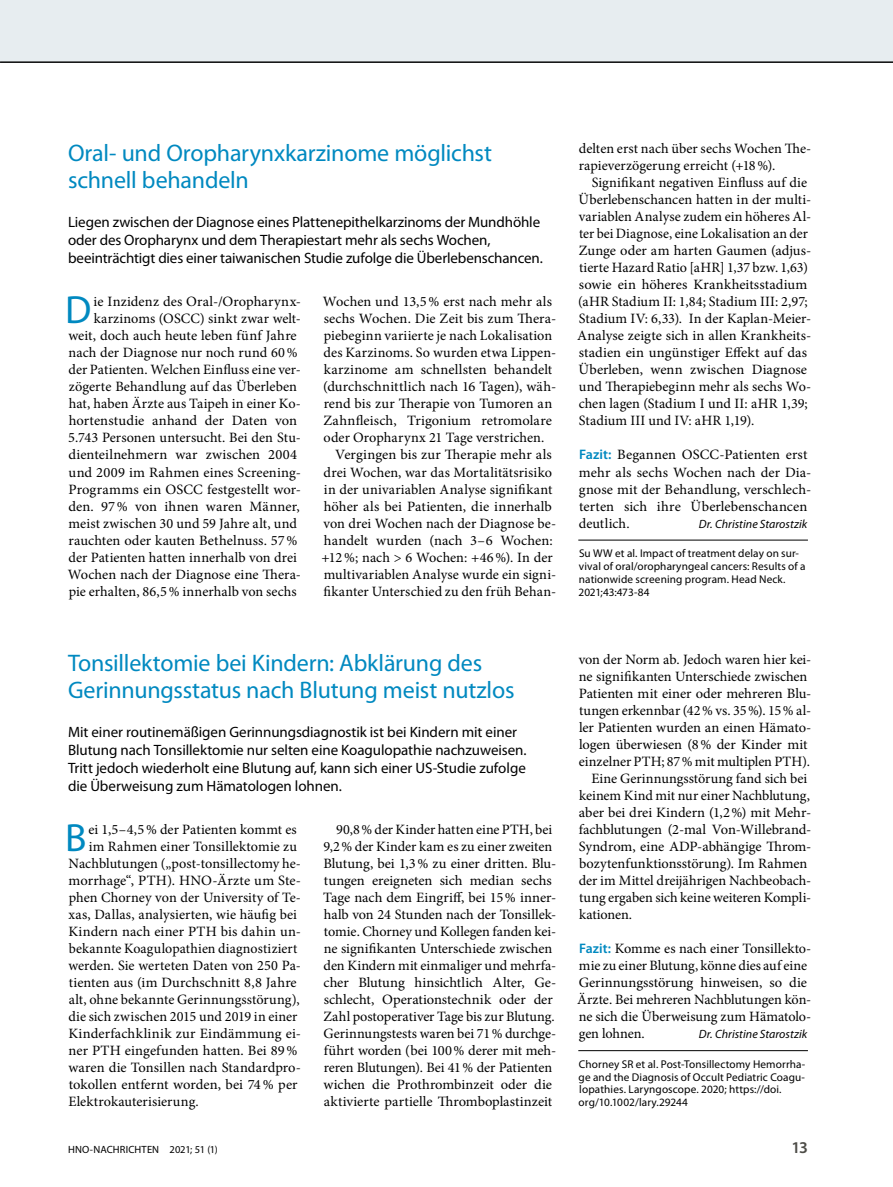
<style>
.page{position:relative;width:893px;height:1187px;background:#fff}
.page>*{position:absolute;margin:0;border:0;box-sizing:border-box;transform-origin:0 0}
.Para_Initial_2{font:39.45px "Myriad Pro";color:#0089c0}
.Title_2{font:24px/27px "Myriad Pro";letter-spacing:-.01em;color:#0089c0}
.t1{font:600 16.5px "Myriad Pro";color:#4d4c47}
.Trailer_2{font:15px/18px "Myriad Pro";letter-spacing:-.005em;color:#000}
.Para_Indent{font:14.25px/17px "Minion Pro";color:#000}
.Para_Initial_2-2{font:14.25px/17px "Minion Pro";letter-spacing:.005em;color:#000}
.Para_Dateline_farbig{font:14.25px/17px "Minion Pro";color:#000}
.Para_Dateline_farbig-2{font:italic 12px "Myriad Pro";letter-spacing:.005em;color:#000}
.Source_x{font:11.25px/12.8px "Myriad Pro";letter-spacing:.01em;color:#000}
.t2{font:10.5px "Myriad Pro";letter-spacing:.005em;color:#000}
.s1{font-family:"Myriad Pro";font-weight:600;font-size:13.8px;color:#0089c0}
</style>
<div class="page">
<div style="left:0;top:0;width:893px;height:62px;background:#e7edf0"></div>
<hr style="left:578px;top:540px;width:230px;height:1px;background:#000">
<hr style="left:578px;top:1050px;width:230px;height:1px;background:#000">
<hr style="left:0;top:62px;width:893px;height:1px;background:#000">
<p class="Title_2" style="left:68px;top:139px;width:425px">Oral- und Oropharynxkarzinome möglichst schnell behandeln</p>
<p class="Trailer_2" style="left:68px;top:212px;width:476px">Liegen zwischen der Diagnose eines Plattenepithelkarzinoms der Mundhöhle oder des Oropharynx und dem Therapiestart mehr als sechs Wochen, beeinträchtigt dies einer taiwanischen Studie zufolge die Überlebenschancen.</p>
<p class="Para_Initial_2" style="left:65px;top:286px;width:28px">D</p>
<p class="Para_Initial_2-2" style="left:94px;top:293px;width:209px">ie Inzidenz des Oral-/Oropharynx-</p>
<p class="Para_Initial_2-2" style="left:323px;top:293px;width:235px">Wochen und 13,5% erst nach mehr als sechs Wochen. Die Zeit bis zum Thera&shy;piebeginn variierte je nach Lokalisation des Karzinoms. So wurden etwa Lippen&shy;karzinome am schnellsten behandelt (durchschnittlich nach 16 Tagen), wäh&shy;rend bis zur Therapie von Tumoren an Zahnfleisch, Trigonium retromolare oder Oropharynx 21 Tage verstrichen.</p>
<p class="Para_Indent" style="left:322px;top:446px;width:236px;text-indent:14px">Vergingen bis zur Therapie mehr als drei Wochen, war das Mortalitätsrisiko in der univariablen Analyse signifikant höher als bei Patienten, die innerhalb von drei Wochen nach der Diagnose be&shy;handelt wurden (nach 3–6 Wochen: +12%; nach &gt; 6 Wochen: +46%). In der multivariablen Analyse wurde ein signi&shy;fikanter Unterschied zu den früh Behan-</p>
<p class="Para_Initial_2-2" style="left:94px;top:310px;width:209px">karzinoms (OSCC) sinkt zwar welt-</p>
<p class="Para_Initial_2-2" style="left:68px;top:327px;width:230px">weit, doch auch heute leben fünf Jahre</p>
<p class="Para_Initial_2-2" style="left:69px;top:344px;width:230px">nach der Diagnose nur noch rund 60%</p>
<p class="Para_Initial_2-2" style="left:68px;top:361px;width:234px">der Patienten. Welchen Einfluss eine ver-</p>
<p class="Para_Initial_2-2" style="left:69px;top:378px;width:230px">zögerte Behandlung auf das Überleben</p>
<p class="Para_Initial_2-2" style="left:69px;top:395px;width:234px">hat, haben Ärzte aus Taipeh in einer Ko-</p>
<p class="Para_Initial_2-2" style="left:69px;top:412px;width:230px">hortenstudie anhand der Daten von</p>
<p class="Para_Initial_2-2" style="left:68px;top:429px;width:234px">5.743 Personen untersucht. Bei den Stu-</p>
<p class="Para_Initial_2-2" style="left:68px;top:446px;width:230px">dienteilnehmern war zwischen 2004</p>
<p class="Para_Initial_2-2" style="left:69px;top:463px;width:234px">und 2009 im Rahmen eines Screening-</p>
<p class="Para_Initial_2-2" style="left:68px;top:480px;width:234px">Programms ein OSCC festgestellt wor-</p>
<p class="Para_Initial_2-2" style="left:68px;top:497px;width:233px">den. 97% von ihnen waren Männer,</p>
<p class="Para_Initial_2-2" style="left:69px;top:514px;width:230px">meist zwischen 30 und 59 Jahre alt, und</p>
<p class="Para_Initial_2-2" style="left:69px;top:531px;width:230px">rauchten oder kauten Bethelnuss. 57%</p>
<p class="Para_Initial_2-2" style="left:68px;top:548px;width:230px">der Patienten hatten innerhalb von drei</p>
<p class="Para_Initial_2-2" style="left:68px;top:565px;width:235px">Wochen nach der Diagnose eine Thera-</p>
<p class="Para_Initial_2-2" style="left:69px;top:582px;width:230px">pie erhalten, 86,5% innerhalb von sechs</p>
<p class="Title_2" style="left:68px;top:649px;width:448px">Tonsillektomie bei Kindern: Abklärung des<br>Gerinnungsstatus nach Blutung meist nutzlos</p>
<p class="Trailer_2" style="left:68px;top:723px;width:460px">Mit einer routinemäßigen Gerinnungsdiagnostik ist bei Kindern mit einer Blutung nach Tonsillektomie nur selten eine Koagulopathie nachzuweisen.<br>Tritt jedoch wiederholt eine Blutung auf, kann sich einer US-Studie zufolge die Überweisung zum Hämatologen lohnen.</p>
<p class="Para_Initial_2" style="left:65px;top:813px;width:23px">B</p>
<p class="Para_Initial_2-2" style="left:88px;top:820px;width:210px">ei 1,5–4,5% der Patienten kommt es</p>
<p class="Para_Indent" style="left:323px;top:820px;width:235px;text-indent:13px">90,8% der Kinder hatten eine PTH, bei 9,2% der Kinder kam es zu einer zweiten Blutung, bei 1,3% zu einer dritten. Blu&shy;tungen ereigneten sich median sechs Tage nach dem Eingriff, bei 15% inner&shy;halb von 24 Stunden nach der Tonsillek&shy;tomie. Chorney und Kollegen fanden kei&shy;ne signifikanten Unterschiede zwischen den Kindern mit einmaliger und mehrfa&shy;cher Blutung hinsichtlich Alter, Ge&shy;schlecht, Operationstechnik oder der Zahl postoperativer Tage bis zur Blutung.<br>Gerinnungstests waren bei 71% durchge&shy;führt worden (bei 100% derer mit meh&shy;reren Blutungen). Bei 41% der Patienten wichen die Prothrombinzeit oder die aktivierte partielle Thromboplastinzeit</p>
<p class="Para_Initial_2-2" style="left:89px;top:837px;width:210px">im Rahmen einer Tonsillektomie zu</p>
<p class="Para_Initial_2-2" style="left:69px;top:854px;width:234px">Nachblutungen („post-tonsillectomy he-</p>
<p class="Para_Initial_2-2" style="left:69px;top:871px;width:234px">morrhage“, PTH). HNO-Ärzte um Ste-</p>
<p class="Para_Initial_2-2" style="left:69px;top:888px;width:234px">phen Chorney von der University of Te-</p>
<p class="Para_Initial_2-2" style="left:69px;top:905px;width:230px">xas, Dallas, analysierten, wie häufig bei</p>
<p class="Para_Initial_2-2" style="left:68px;top:923px;width:234px">Kindern nach einer PTH bis dahin un-</p>
<p class="Para_Initial_2-2" style="left:69px;top:940px;width:230px">bekannte Koagulopathien diagnostiziert</p>
<p class="Para_Initial_2-2" style="left:68px;top:957px;width:234px">werden. Sie werteten Daten von 250 Pa-</p>
<p class="Para_Initial_2-2" style="left:69px;top:974px;width:230px">tienten aus (im Durchschnitt 8,8 Jahre</p>
<p class="Para_Initial_2-2" style="left:69px;top:991px;width:233px">alt, ohne bekannte Gerinnungsstörung),</p>
<p class="Para_Initial_2-2" style="left:68px;top:1008px;width:231px">die sich zwischen 2015 und 2019 in einer</p>
<p class="Para_Initial_2-2" style="left:68px;top:1025px;width:234px">Kinderfachklinik zur Eindämmung ei-</p>
<p class="Para_Initial_2-2" style="left:69px;top:1042px;width:230px">ner PTH eingefunden hatten. Bei 89%</p>
<p class="Para_Initial_2-2" style="left:68px;top:1059px;width:234px">waren die Tonsillen nach Standardpro-</p>
<p class="Para_Initial_2-2" style="left:69px;top:1076px;width:230px">tokollen entfernt worden, bei 74% per</p>
<p class="Para_Initial_2-2" style="left:68px;top:1093px;width:132px">Elektrokauterisierung.</p>
<p class="Para_Indent" style="left:579px;top:140px;width:234px">delten erst nach über sechs Wochen The&shy;rapieverzögerung erreicht (+18%).</p>
<p class="Para_Indent" style="left:577px;top:174px;width:236px;text-indent:14px">Signifikant negativen Einfluss auf die Überlebenschancen hatten in der multi&shy;variablen Analyse zudem ein höheres Al&shy;ter bei Diagnose, eine Lokalisation an der Zunge oder am harten Gaumen (adjus&shy;tierte Hazard Ratio [aHR] 1,37 bzw. 1,63) sowie ein höheres Krankheitsstadium (aHR Stadium II: 1,84; Stadium III: 2,97; Stadium IV: 6,33). In der Kaplan-Meier-Analyse zeigte sich in allen Krankheits&shy;stadien ein ungünstiger Effekt auf das Überleben, wenn zwischen Diagnose und Therapiebeginn mehr als sechs Wo&shy;chen lagen (Stadium I und II: aHR 1,39; Stadium III und IV: aHR 1,19).</p>
<p class="Para_Dateline_farbig" style="left:579px;top:446px;width:234px"><span class="s1">Fazit:</span> Begannen OSCC-Patienten erst mehr als sechs Wochen nach der Dia&shy;gnose mit der Behandlung, verschlech&shy;terten sich ihre Überlebenschancen deutlich.</p>
<p class="Para_Dateline_farbig-2" style="left:699px;top:516px;width:110px">Dr. Christine Starostzik</p>
<p class="Source_x" style="left:579px;top:547px;width:229px">Su WW et al. Impact of treatment delay on sur&shy;vival of oral/oropharyngeal cancers: Results of a nationwide screening program. Head Neck.<br>2021;43:473-84</p>
<p class="Para_Indent" style="left:579px;top:650px;width:234px">von der Norm ab. Jedoch waren hier kei&shy;ne signifikanten Unterschiede zwischen Patienten mit einer oder mehreren Blu&shy;tungen erkennbar (42% vs. 35%). 15% al&shy;ler Patienten wurden an einen Hämato&shy;logen überwiesen (8% der Kinder mit einzelner PTH; 87% mit multiplen PTH).</p>
<p class="Para_Indent" style="left:579px;top:769px;width:234px;text-indent:13px">Eine Gerinnungsstörung fand sich bei keinem Kind mit nur einer Nachblutung, aber bei drei Kindern (1,2%) mit Mehr&shy;fachblutungen (2-mal Von-Willebrand-Syndrom, eine ADP-abhängige Throm&shy;bozytenfunktionsstörung). Im Rahmen der im Mittel dreijährigen Nachbeobach&shy;tung ergaben sich keine weiteren Kompli&shy;kationen.</p>
<p class="Para_Dateline_farbig" style="left:577px;top:940px;width:236px"><span class="s1">Fazit:</span> Komme es nach einer Tonsillekto&shy;mie zu einer Blutung, könne dies auf eine Gerinnungsstörung hinweisen, so die Ärzte. Bei mehreren Nachblutungen kön&shy;ne sich die Überweisung zum Hämatolo&shy;gen lohnen.</p>
<p class="Para_Dateline_farbig-2" style="left:699px;top:1026px;width:110px">Dr. Christine Starostzik</p>
<p class="Source_x" style="left:579px;top:1057px;width:228px">Chorney SR et al. Post-Tonsillectomy Hemorrha&shy;ge and the Diagnosis of Occult Pediatric Coagu&shy;lopathies. Laryngoscope. 2020; https://doi. org/10.1002/lary.29244</p>
<p class="t2" style="left:68px;top:1142px;width:151px">HNO-NACHRICHTEN 2021; 51 (1)</p>
<p class="t1" style="left:791px;top:1136px;width:18px">13</p>
</div>
